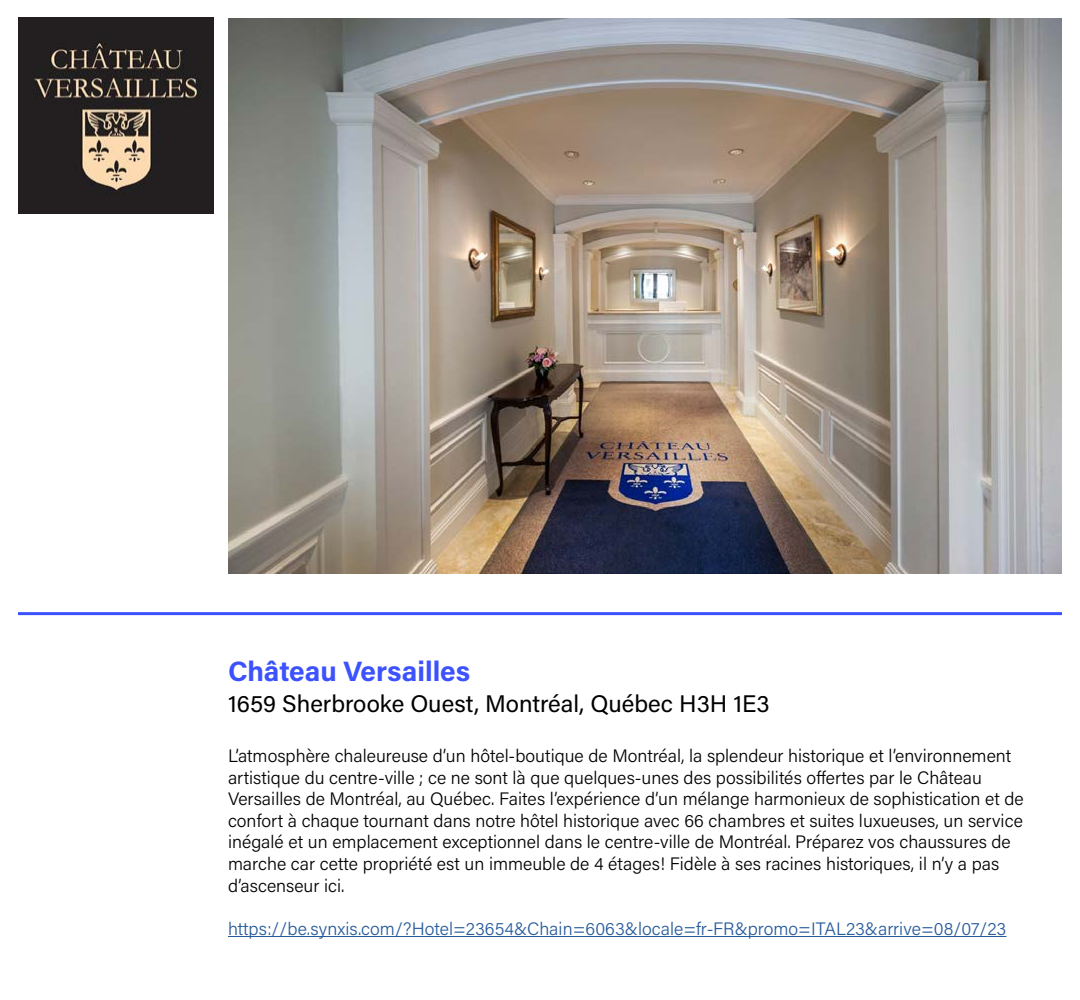
<style>
.page{position:relative;width:1080px;height:1000px;background:#fff}
.page>*{position:absolute;margin:0;border:0;box-sizing:border-box;transform-origin:0 0}
.t1{font:700 28px "Acumin Pro";color:#3b52fe}
.t2{font:24px "Acumin Pro";color:#000}
.t3{font:300 18px/21.6px "Acumin Pro";color:#000}
.t4{font:300 18px "Acumin Pro";color:#275b9b}
</style>
<div class="page">
<img style="left:229px;top:18px;width:833px;height:556px">
<hr style="left:18px;top:612px;width:1044px;height:3px;background:#3b52fe">
<hr style="left:228px;top:936px;width:778px;height:1px;background:#275b9b">
<img style="left:18px;top:18px;width:196px;height:196px">
<h1 class="t1" style="left:228px;top:651px;width:244px">Château Versailles</h1>
<h2 class="t2" style="left:228px;top:686px;width:543px">1659 Sherbrooke Ouest, Montréal, Québec H3H 1E3</h2>
<p class="t3" style="left:228px;top:744px;width:797px">L’atmosphère chaleureuse d’un hôtel-boutique de Montréal, la splendeur historique et l’environnement artistique du centre-ville ; ce ne sont là que quelques-unes des possibilités offertes par le Château Versailles de Montréal, au Québec. Faites l’expérience d’un mélange harmonieux de sophistication et de confort à chaque tournant dans notre hôtel historique avec 66 chambres et suites luxueuses, un service inégalé et un emplacement exceptionnel dans le centre-ville de Montréal. Préparez vos chaussures de marche car cette propriété est un immeuble de 4 étages! Fidèle à ses racines historiques, il n’y a pas d’ascenseur ici.</p>
<p class="t4" style="left:228px;top:916px;width:780px">https://be.synxis.com/?Hotel=23654&amp;Chain=6063&amp;locale=fr-FR&amp;promo=ITAL23&amp;arrive=08/07/23</p>
</div>
